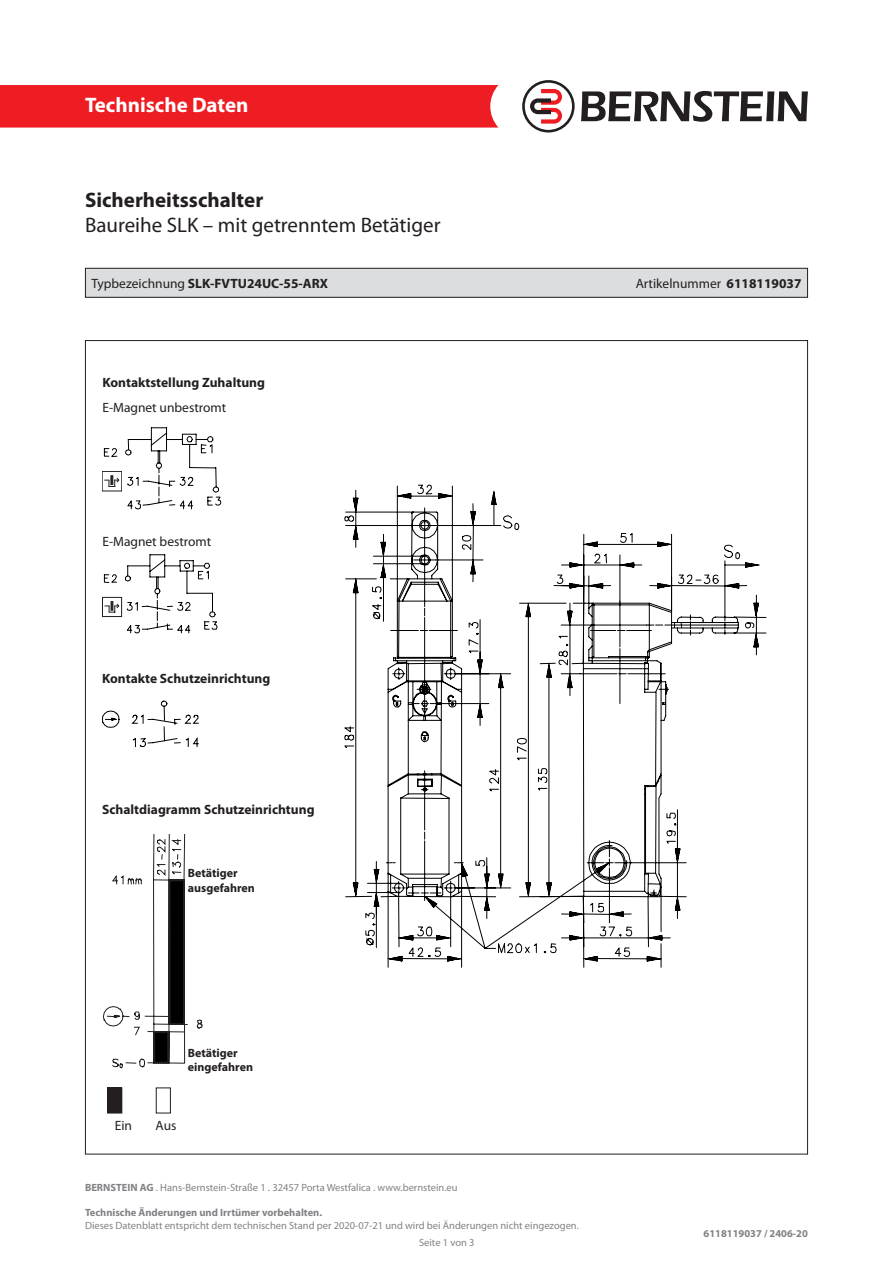
<style>
.page{position:relative;width:893px;height:1263px;background:#fff}
.page>*{position:absolute;margin:0;border:0;box-sizing:border-box;transform-origin:0 0}
.t1{font:21px "Myriad Pro";color:#231f20}
.t2{font:700 21px "Myriad Pro";color:#231f20}
.t3{font:700 21px "Myriad Pro";color:#fff}
.t4{font:700 13.5px "Myriad Pro";color:#231f20}
.t5{font:13.5px "Myriad Pro";color:#231f20}
.t6{font:700 12px "Myriad Pro";color:#231f20}
.t7{font:10.5px "Myriad Pro";color:#808285}
.t8{font:700 10.5px "Myriad Pro";color:#808285}
.s1{font-weight:400}
.s2{font-weight:700}
</style>
<div class="page">
<div style="left:0;top:85px;width:498px;height:43px;background:#ee1d23"></div>
<svg style="left:581px;top:91px;width:227px;height:31px"></svg>
<svg style="left:522px;top:80px;width:53px;height:53px"></svg>
<div style="left:108px;top:1088px;width:14px;height:25px;background:#231f20"></div>
<div style="left:107px;top:1087px;width:15px;height:26px;border:1px solid #231f20"></div>
<div style="left:156px;top:1087px;width:15px;height:26px;border:1px solid #231f20"></div>
<svg style="left:102px;top:701px;width:97px;height:46px"></svg>
<svg style="left:103px;top:834px;width:100px;height:234px"></svg>
<div style="left:169px;top:880px;width:16px;height:145px;background:#000001;border:2px solid #231f20"></div>
<div style="left:169px;top:880px;width:15px;height:144px;border:1px solid #231f20"></div>
<div style="left:153px;top:1031px;width:16px;height:32px;background:#000001;border:2px solid #231f20"></div>
<div style="left:154px;top:1032px;width:14px;height:31px;border:1px solid #231f20"></div>
<div style="left:102px;top:597px;width:20px;height:20px;border:1px solid #231f20"></div>
<svg style="left:104px;top:554px;width:113px;height:79px"></svg>
<svg style="left:104px;top:427px;width:117px;height:82px"></svg>
<svg style="left:344px;top:485px;width:422px;height:482px"></svg>
<div style="left:85px;top:268px;width:722px;height:29px;background:#dcdddf"></div>
<div style="left:85px;top:268px;width:723px;height:30px;border:1px solid #231f20"></div>
<h1 class="t3" style="left:85px;top:91px;width:165px">Technische Daten</h1>
<p class="t2" style="left:85px;top:186px;width:180px">Sicherheitsschalter</p>
<p class="t1" style="left:85px;top:212px;width:357px">Baureihe SLK – mit getrenntem Betätiger</p>
<p class="t4" style="left:91px;top:274px;width:238px"><span class="s1">Typbezeichnung</span> SLK-FVTU24UC-55-ARX</p>
<p class="t5" style="left:636px;top:275px;width:167px">Artikelnummer <span class="s2">6118119037</span></p>
<p class="t4" style="left:102px;top:374px;width:164px">Kontaktstellung Zuhaltung</p>
<p class="t5" style="left:102px;top:399px;width:125px">E-Magnet unbestromt</p>
<p class="t5" style="left:102px;top:533px;width:110px">E-Magnet bestromt</p>
<p class="t4" style="left:102px;top:670px;width:170px">Kontakte Schutzeinrichtung</p>
<p class="t4" style="left:102px;top:800px;width:214px">Schaltdiagramm Schutzeinrichtung</p>
<p class="t6" style="left:188px;top:865px;width:51px">Betätiger</p>
<p class="t6" style="left:188px;top:880px;width:69px">ausgefahren</p>
<p class="t6" style="left:188px;top:1045px;width:51px">Betätiger</p>
<p class="t6" style="left:188px;top:1059px;width:67px">eingefahren</p>
<p class="t5" style="left:115px;top:1117px;width:19px">Ein</p>
<p class="t5" style="left:156px;top:1117px;width:22px">Aus</p>
<p class="t7" style="left:85px;top:1181px;width:374px"><span class="s2">BERNSTEIN AG</span> . Hans-Bernstein-Straße 1 . 32457 Porta Westfalica . www.bernstein.eu</p>
<p class="t8" style="left:85px;top:1206px;width:239px">Technische Änderungen und Irrtümer vorbehalten.</p>
<p class="t7" style="left:85px;top:1219px;width:495px">Dieses Datenblatt entspricht dem technischen Stand per 2020-07-21 und wird bei Änderungen nicht eingezogen.</p>
<p class="t7" style="left:419px;top:1236px;width:57px">Seite 1 von 3</p>
<p class="t8" style="left:704px;top:1227px;width:106px">6118119037 / 2406-20</p>
</div>
